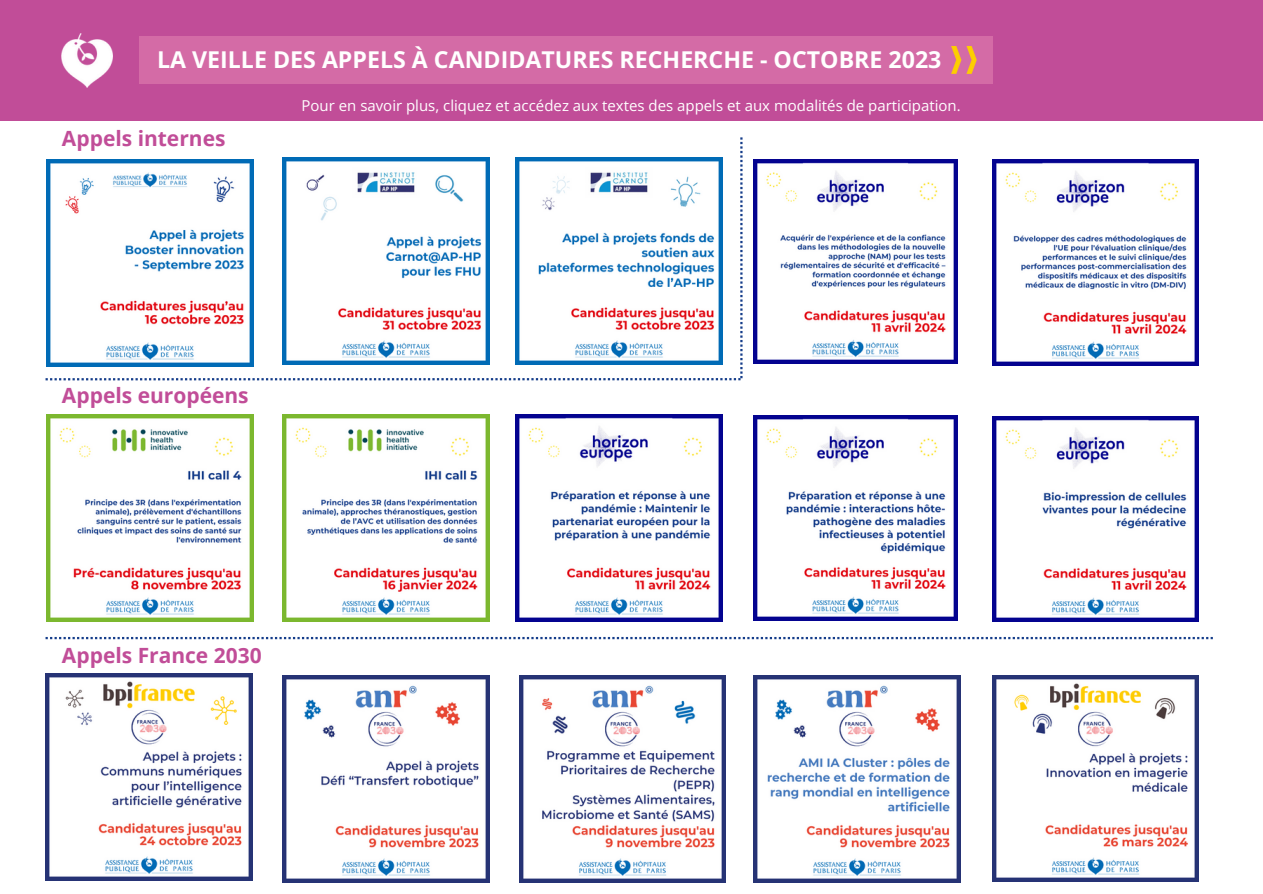
<style>
.page{position:relative;width:1263px;height:894px;background:#fff}
.page>*{position:absolute;margin:0;border:0;box-sizing:border-box;transform-origin:0 0}
.t1{font:700 23.25px "Open Sans";color:#fff}
.t2{font:700 21px "Open Sans";color:#c14d98}
.t3{font:15px "Open Sans";color:#fff}
</style>
<div class="page">
<div style="left:0;top:0;width:1262px;height:120px;background:#c14d98"></div>
<div style="left:139px;top:36px;width:853px;height:48px;background:#d46ba6"></div>
<img style="left:951px;top:47px;width:26px;height:27px">
<img style="left:62px;top:33px;width:51px;height:54px">
<img style="left:283px;top:675px;width:207px;height:206px">
<img style="left:519px;top:675px;width:207px;height:206px">
<img style="left:46px;top:673px;width:206px;height:207px">
<img style="left:46px;top:414px;width:207px;height:207px">
<svg style="left:46px;top:636px;width:1167px;height:3px"></svg>
<svg style="left:46px;top:137px;width:696px;height:243px"></svg>
<img style="left:753px;top:675px;width:207px;height:206px">
<img style="left:283px;top:414px;width:207px;height:207px">
<img style="left:516px;top:414px;width:207px;height:207px">
<img style="left:753px;top:159px;width:205px;height:205px">
<img style="left:992px;top:159px;width:206px;height:206px">
<img style="left:992px;top:416px;width:206px;height:205px">
<img style="left:753px;top:415px;width:205px;height:205px">
<img style="left:992px;top:675px;width:206px;height:205px">
<p class="t1" style="left:157px;top:43px;width:786px">LA VEILLE DES APPELS À CANDIDATURES RECHERCHE - OCTOBRE 2023</p>
<p class="t2" style="left:62px;top:124px;width:165px">Appels internes</p>
<p class="t3" style="left:302px;top:94px;width:661px">Pour en savoir plus, cliquez et accédez aux textes des appels et aux modalités de participation.</p>
<p class="t2" style="left:62px;top:380px;width:188px">Appels européens</p>
<p class="t2" style="left:62px;top:640px;width:201px">Appels France 2030</p>
</div>
